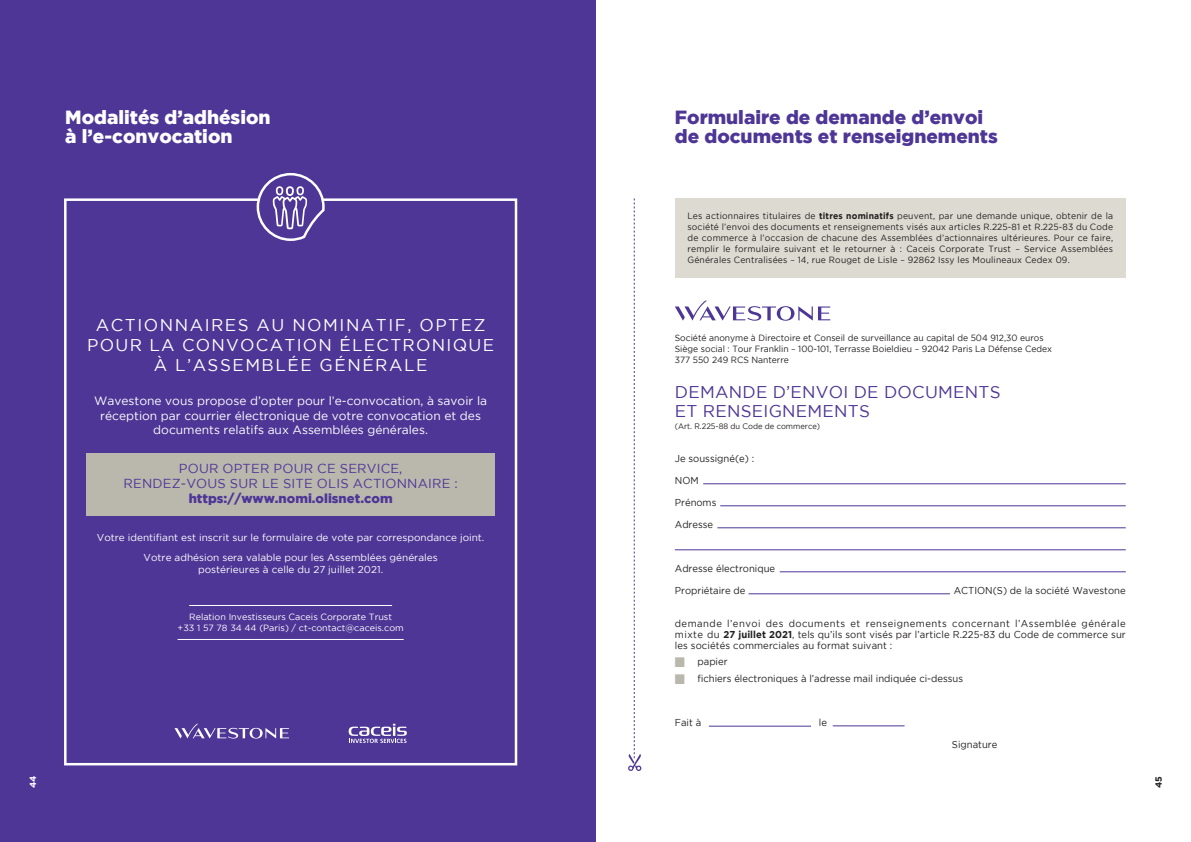
<style>
.page{position:relative;width:1191px;height:842px;background:#fff}
.page>*{position:absolute;margin:0;border:0;box-sizing:border-box;transform-origin:0 0}
.t1{font:900 19px/19px "Gotham";color:#4e3696}
.t2{font:900 19px/19px "Gotham";color:#fff}
.t3{font:17px/20px "Gotham";letter-spacing:.09em;color:#fff;text-align:center}
.t4{font:17px/19px "Gotham";letter-spacing:.015em;color:#4e3696}
.t5{font:13px "Gotham";letter-spacing:.015em;color:#4e3696}
.t6{font:900 13px "Gotham";color:#4e3696}
.t7{font:12px/14.4px "Gotham";color:#fff;text-align:center}
.t8{font:10px/11px "Gotham";color:#231f20;text-align:justify;scale:.95 1}
.t9{font:10px/12px "Gotham";color:#fff;text-align:center}
.t10{font:9px/11px "Gotham";color:#231f20;text-align:justify;scale:.95 1}
.t11{font:9px "Gotham";color:#fff}
.t12{font:700 9px "Gotham";color:#fff}
.t13{font:700 9px "Gotham";color:#231f20}
.t14{font:8px "Gotham";color:#231f20;scale:.95 1}
.s1{font-weight:700}
.s2{color:#bab7ad}
</style>
<div class="page">
<div style="left:675px;top:198px;width:450px;height:80px;background:#dcdad1"></div>
<hr style="left:703px;top:484px;width:422px;height:1px;background:#4e3696">
<hr style="left:720px;top:506px;width:405px;height:1px;background:#4e3696">
<hr style="left:717px;top:528px;width:408px;height:1px;background:#4e3696">
<hr style="left:675px;top:550px;width:450px;height:1px;background:#4e3696">
<hr style="left:779px;top:572px;width:346px;height:1px;background:#4e3696">
<hr style="left:748px;top:594px;width:202px;height:1px;background:#4e3696">
<hr style="left:709px;top:726px;width:102px;height:1px;background:#4e3696">
<hr style="left:832px;top:726px;width:72px;height:1px;background:#4e3696">
<svg style="left:628px;top:198px;width:13px;height:573px"></svg>
<svg style="left:675px;top:301px;width:155px;height:20px"></svg>
<div style="left:0;top:0;width:595px;height:842px;background:#4e3696"></div>
<div style="left:86px;top:454px;width:409px;height:62px;background:#bab7ad"></div>
<hr style="left:189px;top:605px;width:203px;height:1px;background:#fff">
<hr style="left:178px;top:639px;width:226px;height:1px;background:#fff">
<div style="left:64px;top:198px;width:453px;height:567px;border:2px solid #fff"></div>
<svg style="left:255px;top:172px;width:72px;height:69px"></svg>
<svg style="left:349px;top:724px;width:58px;height:19px"></svg>
<svg style="left:174px;top:724px;width:115px;height:14px"></svg>
<p class="t2" style="left:65px;top:108px;width:207px">Modalités d’adhésion à l’e-convocation</p>
<p class="t3" style="left:87px;top:314px;width:408px">ACTIONNAIRES AU NOMINATIF, OPTEZ<br>POUR LA CONVOCATION ÉLECTRONIQUE</p>
<p class="t3" style="left:154px;top:354px;width:275px">À L’ASSEMBLÉE GÉNÉRALE</p>
<p class="t7" style="left:94px;top:393px;width:394px">Wavestone vous propose d’opter pour l’e-convocation, à savoir la réception par courrier électronique de votre convocation et des documents relatifs aux Assemblées générales.</p>
<p class="t5" style="left:179px;top:461px;width:225px">POUR OPTER POUR CE SERVICE,</p>
<p class="t5" style="left:124px;top:476px;width:335px">RENDEZ-VOUS SUR LE SITE OLIS ACTIONNAIRE :</p>
<p class="t6" style="left:189px;top:491px;width:205px">https://www.nomi.olisnet.com</p>
<p class="t9" style="left:97px;top:531px;width:389px">Votre identifiant est inscrit sur le formulaire de vote par correspondance joint.</p>
<p class="t9" style="left:144px;top:551px;width:295px">Votre adhésion sera valable pour les Assemblées générales postérieures à celle du 27 juillet 2021.</p>
<p class="t11" style="left:189px;top:612px;width:204px">Relation Investisseurs Caceis Corporate Trust</p>
<p class="t11" style="left:178px;top:622px;width:228px">+33 1 57 78 34 44 (Paris) / ct-contact@caceis.com</p>
<p class="t1" style="left:675px;top:108px;width:324px">Formulaire de demande d’envoi de documents et renseignements</p>
<p class="t10" style="left:687px;top:210px;width:449px">Les actionnaires titulaires de <span class="s1">titres nominatifs</span> peuvent, par une demande unique, obtenir de la société l’envoi des documents et renseignements visés aux articles R.225-81 et R.225-83 du Code de commerce à l’occasion de chacune des Assemblées d’actionnaires ultérieures. Pour ce faire, remplir le formulaire suivant et le retourner à : Caceis Corporate Trust – Service Assemblées Générales Centralisées – 14, rue Rouget de Lisle – 92862 Issy les Moulineaux Cedex 09.</p>
<p class="t10" style="left:675px;top:333px;width:390px">Société anonyme à Directoire et Conseil de surveillance au capital de 504 912,30 euros</p>
<p class="t10" style="left:675px;top:344px;width:399px">Siège social : Tour Franklin – 100-101, Terrasse Boieldieu – 92042 Paris La Défense Cedex</p>
<p class="t10" style="left:675px;top:355px;width:122px">377 550 249 RCS Nanterre</p>
<p class="t4" style="left:675px;top:382px;width:327px">DEMANDE D’ENVOI DE DOCUMENTS<br>ET RENSEIGNEMENTS</p>
<p class="t14" style="left:675px;top:421px;width:154px">(Art. R.225-88 du Code de commerce)</p>
<p class="t8" style="left:675px;top:452px;width:85px">Je soussigné(e) :</p>
<p class="t8" style="left:675px;top:474px;width:27px">NOM</p>
<p class="t8" style="left:675px;top:496px;width:45px">Prénoms</p>
<p class="t8" style="left:675px;top:518px;width:42px">Adresse</p>
<p class="t8" style="left:675px;top:562px;width:107px">Adresse électronique</p>
<p class="t8" style="left:675px;top:584px;width:76px">Propriétaire de</p>
<p class="t8" style="left:953px;top:584px;width:183px">ACTION(S) de la société Wavestone</p>
<p class="t8" style="left:675px;top:617px;width:476px">demande l’envoi des documents et renseignements concernant l’Assemblée générale mixte du <span class="s1">27 juillet 2021</span>, tels qu’ils sont visés par l’article R.225-83 du Code de commerce sur les sociétés commerciales au format suivant :</p>
<p class="t8" style="left:675px;top:656px;width:57px"><span class="s2">■</span> papier</p>
<p class="t8" style="left:675px;top:673px;width:305px"><span class="s2">■</span> fichiers électroniques à l’adresse mail indiquée ci-dessus</p>
<p class="t8" style="left:675px;top:717px;width:29px">Fait à</p>
<p class="t8" style="left:819px;top:717px;width:10px">le</p>
<p class="t8" style="left:952px;top:739px;width:49px">Signature</p>
<p class="t12" style="left:28px;top:788px;width:14px;rotate:-90deg">44</p>
<p class="t13" style="left:1153px;top:788px;width:14px;rotate:-90deg">45</p>
</div>
